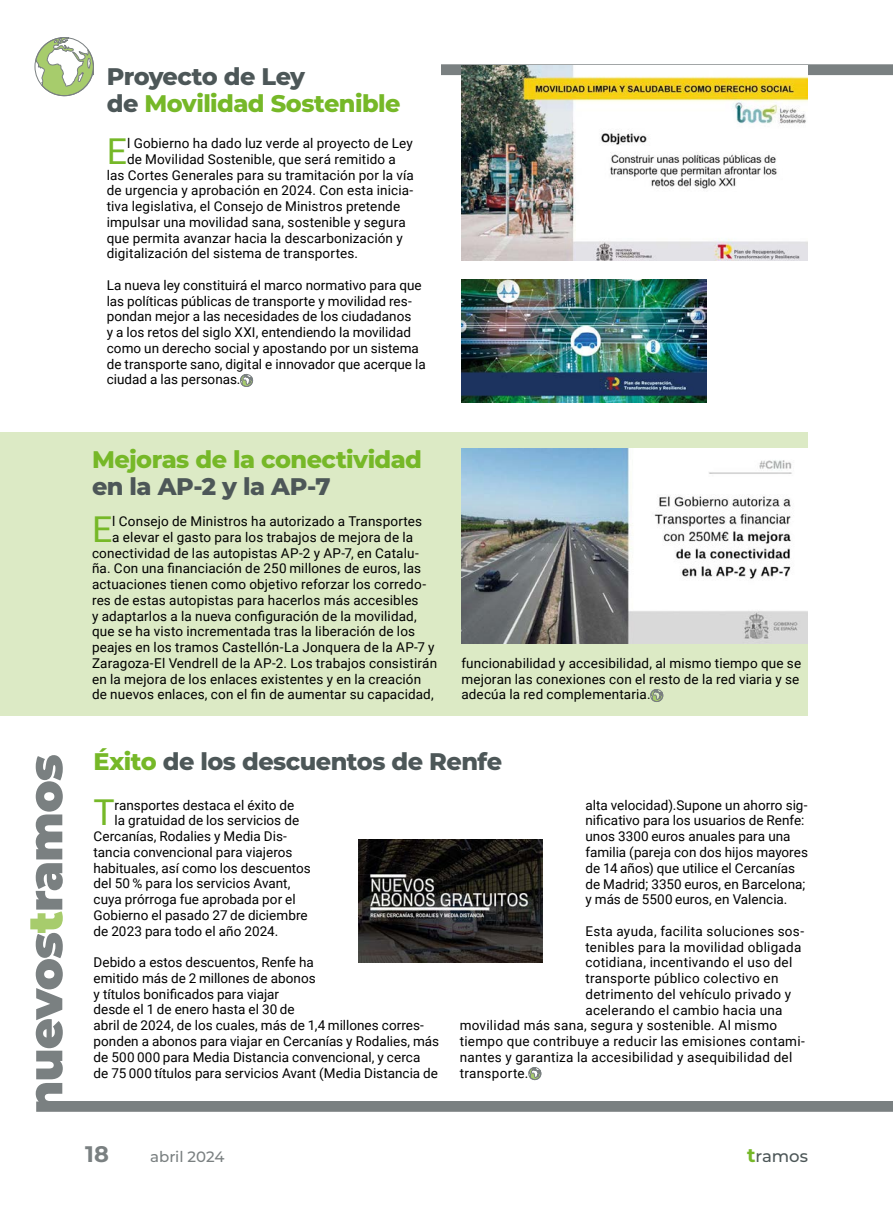
<style>
.page{position:relative;width:893px;height:1212px;background:#fff}
.page>*{position:absolute;margin:0;border:0;box-sizing:border-box;transform-origin:0 0}
.t1{font:35.7px "Roboto";color:#76b828}
.t2{font:800 24px/27px "Montserrat";letter-spacing:-.02em;color:#76b828}
.t3{font:800 24px "Montserrat";letter-spacing:-.02em;color:#4d5758}
.t4{font:700 22.5px "Montserrat";color:#7a8081}
.t5{font:500 16.5px "Montserrat";letter-spacing:-.005em;color:#4d5758}
.t6{font:500 15px "Montserrat";letter-spacing:-.01em;color:#7a8081}
.t7{font:13.5px/15.8px "Roboto";letter-spacing:.005em;color:#000}
.s1{color:#4d5758}
.s2{color:#76b828}
.s3{font-weight:700;font-size:19.5px;color:#76b828}
</style>
<div class="page">
<svg style="left:441px;top:64px;width:452px;height:12px;background:#8d9293"></svg>
<svg style="left:36px;top:933px;width:857px;height:179px"></svg>
<svg style="left:30px;top:755px;width:33px;height:178px"></svg>
<svg style="left:35px;top:37px;width:59px;height:59px"></svg>
<div style="left:35px;top:37px;width:59px;height:59px;border:1px solid #7a8081;border-radius:50%"></div>
<div style="left:0;top:433px;width:808px;height:283px;background:#dceac5"></div>
<svg style="left:240px;top:374px;width:13px;height:13px"></svg>
<div style="left:240px;top:374px;width:13px;height:13px;border:1px solid #7a8081;border-radius:50%"></div>
<svg style="left:529px;top:1067px;width:12px;height:13px"></svg>
<div style="left:529px;top:1067px;width:12px;height:13px;border:1px solid #7a8081;border-radius:50%"></div>
<img style="left:461px;top:65px;width:347px;height:195px">
<img style="left:461px;top:280px;width:245px;height:122px">
<img style="left:461px;top:448px;width:347px;height:195px">
<svg style="left:651px;top:689px;width:12px;height:13px"></svg>
<div style="left:651px;top:689px;width:12px;height:13px;border:1px solid #7a8081;border-radius:50%"></div>
<img style="left:359px;top:840px;width:184px;height:122px">
<h2 class="t2" style="left:107px;top:61px;width:295px"><span class="s1">Proyecto de Ley<br>de</span> Movilidad Sostenible</h2>
<h1 class="t1" style="left:107px;top:126px;width:22px">E</h1>
<p class="t7" style="left:127px;top:135px;width:287px">l Gobierno ha dado luz verde al proyecto de Ley</p>
<p class="t7" style="left:127px;top:151px;width:270px">de Movilidad Sostenible, que será remitido a</p>
<p class="t7" style="left:107px;top:166px;width:309px">las Cortes Generales para su tramitación por la vía</p>
<p class="t7" style="left:107px;top:182px;width:308px">de urgencia y aprobación en 2024. Con esta inicia-</p>
<p class="t7" style="left:107px;top:198px;width:295px">tiva legislativa, el Consejo de Ministros pretende</p>
<p class="t7" style="left:107px;top:214px;width:300px">impulsar una movilidad sana, sostenible y segura</p>
<p class="t7" style="left:107px;top:229px;width:298px">que permita avanzar hacia la descarbonización y</p>
<p class="t7" style="left:107px;top:245px;width:253px">digitalización del sistema de transportes.</p>
<p class="t7" style="left:107px;top:277px;width:320px">La nueva ley constituirá el marco normativo para que las políticas públicas de transporte y movilidad res&shy;pondan mejor a las necesidades de los ciudadanos<br>y a los retos del siglo XXI, entendiendo la movilidad como un derecho social y apostando por un sistema de transporte sano, digital e innovador que acerque la ciudad a las personas.</p>
<h2 class="t2" style="left:92px;top:445px;width:332px">Mejoras de la conectividad</h2>
<h2 class="t3" style="left:92px;top:469px;width:240px">en la AP-2 y la AP-7</h2>
<h1 class="t1" style="left:92px;top:504px;width:22px">E</h1>
<p class="t7" style="left:112px;top:513px;width:311px">l Consejo de Ministros ha autorizado a Transportes</p>
<p class="t7" style="left:112px;top:529px;width:302px">a elevar el gasto para los trabajos de mejora de la</p>
<p class="t7" style="left:92px;top:544px;width:328px">conectividad de las autopistas AP-2 y AP-7, en Catalu-</p>
<p class="t7" style="left:92px;top:560px;width:331px">ña. Con una financiación de 250 millones de euros, las</p>
<p class="t7" style="left:92px;top:576px;width:336px">actuaciones tienen como objetivo reforzar los corredo-</p>
<p class="t7" style="left:92px;top:592px;width:328px">res de estas autopistas para hacerlos más accesibles</p>
<p class="t7" style="left:92px;top:607px;width:326px">y adaptarlos a la nueva configuración de la movilidad,</p>
<p class="t7" style="left:92px;top:623px;width:325px">que se ha visto incrementada tras la liberación de los</p>
<p class="t7" style="left:92px;top:639px;width:344px">peajes en los tramos Castellón-La Jonquera de la AP-7 y</p>
<p class="t7" style="left:92px;top:655px;width:347px">Zaragoza-El Vendrell de la AP-2. Los trabajos consistirán</p>
<p class="t7" style="left:92px;top:670px;width:331px">en la mejora de los enlaces existentes y en la creación</p>
<p class="t7" style="left:92px;top:686px;width:343px">de nuevos enlaces, con el fin de aumentar su capacidad,</p>
<p class="t7" style="left:461px;top:655px;width:341px">funcionabilidad y accesibilidad, al mismo tiempo que se mejoran las conexiones con el resto de la red viaria y se adecúa la red complementaria.</p>
<h2 class="t3" style="left:94px;top:744px;width:410px"><span class="s2">Éxito</span> de los descuentos de Renfe</h2>
<h1 class="t1" style="left:94px;top:788px;width:23px">T</h1>
<p class="t7" style="left:114px;top:796px;width:181px">ransportes destaca el éxito de</p>
<p class="t7" style="left:585px;top:796px;width:224px">alta velocidad).Supone un ahorro sig&shy;nificativo para los usuarios de Renfe: unos 3300 euros anuales para una familia (pareja con dos hijos mayores de 14 años) que utilice el Cercanías de Madrid; 3350 euros, en Barcelona; y más de 5500 euros, en Valencia.</p>
<p class="t7" style="left:585px;top:922px;width:220px">Esta ayuda, facilita soluciones sos-</p>
<p class="t7" style="left:585px;top:938px;width:217px">tenibles para la movilidad obligada</p>
<p class="t7" style="left:585px;top:954px;width:208px">cotidiana, incentivando el uso del</p>
<p class="t7" style="left:585px;top:970px;width:194px">transporte público colectivo en</p>
<p class="t7" style="left:585px;top:985px;width:207px">detrimento del vehículo privado y</p>
<p class="t7" style="left:585px;top:1001px;width:199px">acelerando el cambio hacia una</p>
<p class="t7" style="left:460px;top:1017px;width:319px">movilidad más sana, segura y sostenible. Al mismo</p>
<p class="t7" style="left:460px;top:1033px;width:347px">tiempo que contribuye a reducir las emisiones contami-</p>
<p class="t7" style="left:460px;top:1048px;width:334px">nantes y garantiza la accesibilidad y asequibilidad del</p>
<p class="t7" style="left:460px;top:1064px;width:70px">transporte.</p>
<p class="t7" style="left:114px;top:812px;width:186px">la gratuidad de los servicios de</p>
<p class="t7" style="left:94px;top:828px;width:195px">Cercanías, Rodalies y Media Dis-</p>
<p class="t7" style="left:94px;top:844px;width:201px">tancia convencional para viajeros</p>
<p class="t7" style="left:94px;top:859px;width:219px">habituales, así como los descuentos</p>
<p class="t7" style="left:94px;top:875px;width:198px">del 50 % para los servicios Avant,</p>
<p class="t7" style="left:94px;top:891px;width:204px">cuya prórroga fue aprobada por el</p>
<p class="t7" style="left:94px;top:907px;width:216px">Gobierno el pasado 27 de diciembre</p>
<p class="t7" style="left:94px;top:922px;width:186px">de 2023 para todo el año 2024.</p>
<p class="t7" style="left:94px;top:954px;width:347px">Debido a estos descuentos, Renfe ha<br>emitido más de 2 millones de abonos<br>y títulos bonificados para viajar<br>desde el 1 de enero hasta el 30 de<br>abril de 2024, de los cuales, más de 1,4 millones corres&shy;ponden a abonos para viajar en Cercanías y Rodalies, más de 500 000 para Media Distancia convencional, y cerca<br>de 75 000 títulos para servicios Avant (Media Distancia de</p>
<h3 class="t4" style="left:85px;top:1137px;width:25px">18</h3>
<p class="t6" style="left:150px;top:1146px;width:76px">abril 2024</p>
<p class="t5" style="left:747px;top:1144px;width:62px"><span class="s3">t</span>ramos</p>
</div>
